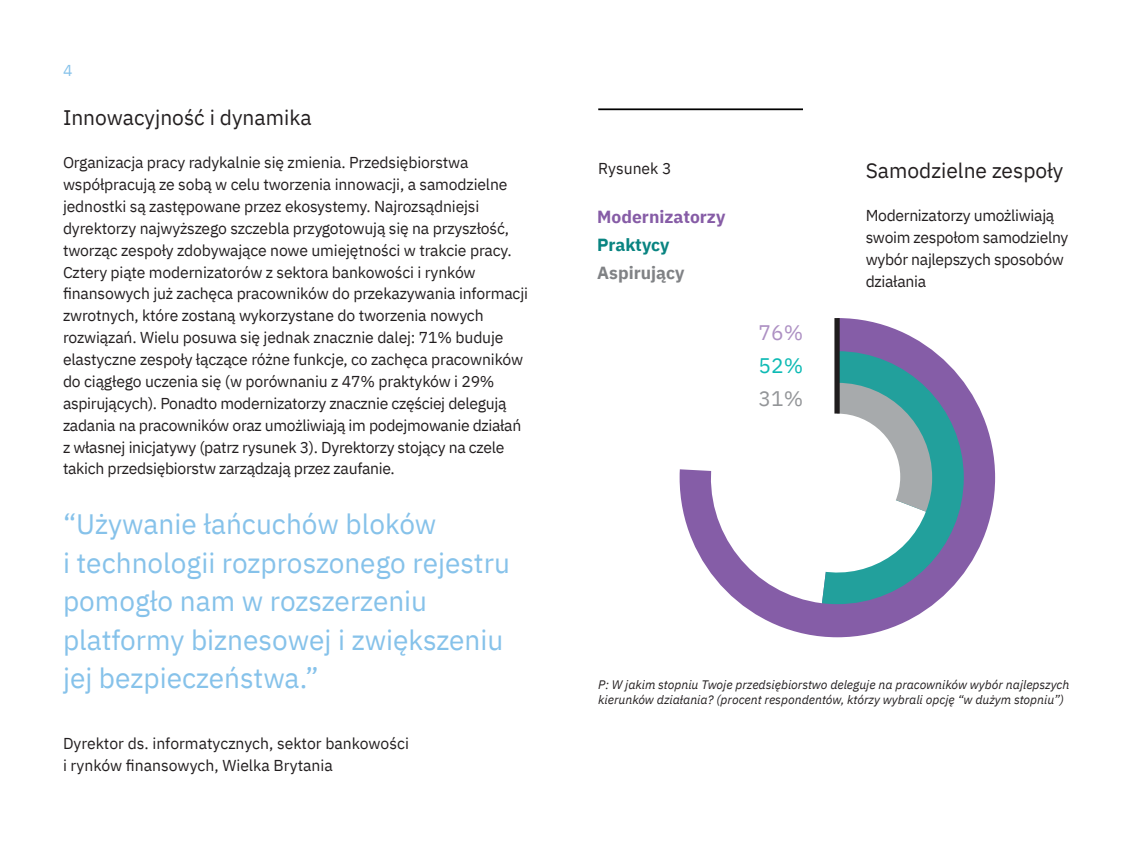
<style>
.page{position:relative;width:1134px;height:851px;background:#fff}
.page>*{position:absolute;margin:0;border:0;box-sizing:border-box;transform-origin:0 0}
.Callout{font:28px/38.5px "IBM Plex Sans";color:#86c2ea}
.Head_12{font:21px "IBM Plex Sans";color:#231f20}
.Percent3{font:21px "IBM Plex Sans";color:#ad90c3}
.Percent4{font:21px "IBM Plex Sans";color:#0dbab4}
.Percent5{font:21px "IBM Plex Sans";color:#939598}
.Image1{font:700 17.5px "IBM Plex Sans";color:#865ca6}
.Image3{font:700 17.5px "IBM Plex Sans";color:#808285}
.Image2{font:700 17.5px "IBM Plex Sans";letter-spacing:-.01em;color:#098481}
.Body_9{font:15.75px/21.9px "IBM Plex Sans";letter-spacing:-.01em;color:#231f20}
.t1{font:15.75px "IBM Plex Sans";color:#86c2ea}
.Question{font:italic 12.25px/14.7px "IBM Plex Sans";color:#231f20}
</style>
<div class="page">
<svg style="left:741px;top:382px;width:254px;height:255px;fill:#855da7"></svg>
<svg style="left:680px;top:318px;width:284px;height:286px"></svg>
<div style="left:774px;top:413px;width:126px;height:127px;background:#fff;border-radius:50%"></div>
<div style="left:834px;top:318px;width:6px;height:95px;background:#201d1e"></div>
<hr style="left:598px;top:108px;width:205px;height:2px;background:#000">
<p class="t1" style="left:63px;top:58px;width:11px">4</p>
<p class="Head_12" style="left:63px;top:102px;width:250px">Innowacyjność i dynamika</p>
<p class="Body_9" style="left:63px;top:150px;width:467px">Organizacja pracy radykalnie się zmienia. Przedsiębiorstwa współpracują ze sobą w celu tworzenia innowacji, a samodzielne jednostki są zastępowane przez ekosystemy. Najrozsądniejsi dyrektorzy najwyższego szczebla przygotowują się na przyszłość, tworząc zespoły zdobywające nowe umiejętności w trakcie pracy.<br>Cztery piąte modernizatorów z sektora bankowości i rynków finansowych już zachęca pracowników do przekazywania informacji zwrotnych, które zostaną wykorzystane do tworzenia nowych rozwiązań. Wielu posuwa się jednak znacznie dalej: 71% buduje elastyczne zespoły łączące różne funkcje, co zachęca pracowników do ciągłego uczenia się (w porównaniu z 47% praktyków i 29% aspirujących). Ponadto modernizatorzy znacznie częściej delegują zadania na pracowników oraz umożliwiają im podejmowanie działań z własnej inicjatywy (patrz rysunek 3). Dyrektorzy stojący na czele takich przedsiębiorstw zarządzają przez zaufanie.</p>
<p class="Callout" style="left:63px;top:502px;width:448px">“Używanie łańcuchów bloków<br>i technologii rozproszonego rejestru pomogło nam w rozszerzeniu platformy biznesowej i zwiększeniu jej bezpieczeństwa.”</p>
<p class="Body_9" style="left:63px;top:731px;width:347px">Dyrektor ds. informatycznych, sektor bankowości i rynków finansowych, Wielka Brytania</p>
<p class="Body_9" style="left:598px;top:156px;width:75px">Rysunek 3</p>
<p class="Image1" style="left:597px;top:203px;width:130px">Modernizatorzy</p>
<p class="Image2" style="left:597px;top:231px;width:74px">Praktycy</p>
<p class="Image3" style="left:597px;top:259px;width:89px">Aspirujący</p>
<p class="Percent3" style="left:759px;top:316px;width:46px">76%</p>
<p class="Percent4" style="left:759px;top:349px;width:46px">52%</p>
<p class="Percent5" style="left:759px;top:382px;width:46px">31%</p>
<p class="Head_12" style="left:866px;top:155px;width:199px">Samodzielne zespoły</p>
<p class="Body_9" style="left:866px;top:203px;width:204px">Modernizatorzy umożliwiają swoim zespołom samodzielny wybór najlepszych sposobów działania</p>
<p class="Question" style="left:598px;top:676px;width:473px">P: W jakim stopniu Twoje przedsiębiorstwo deleguje na pracowników wybór najlepszych kierunków działania? (procent respondentów, którzy wybrali opcję “w dużym stopniu”)</p>
</div>
